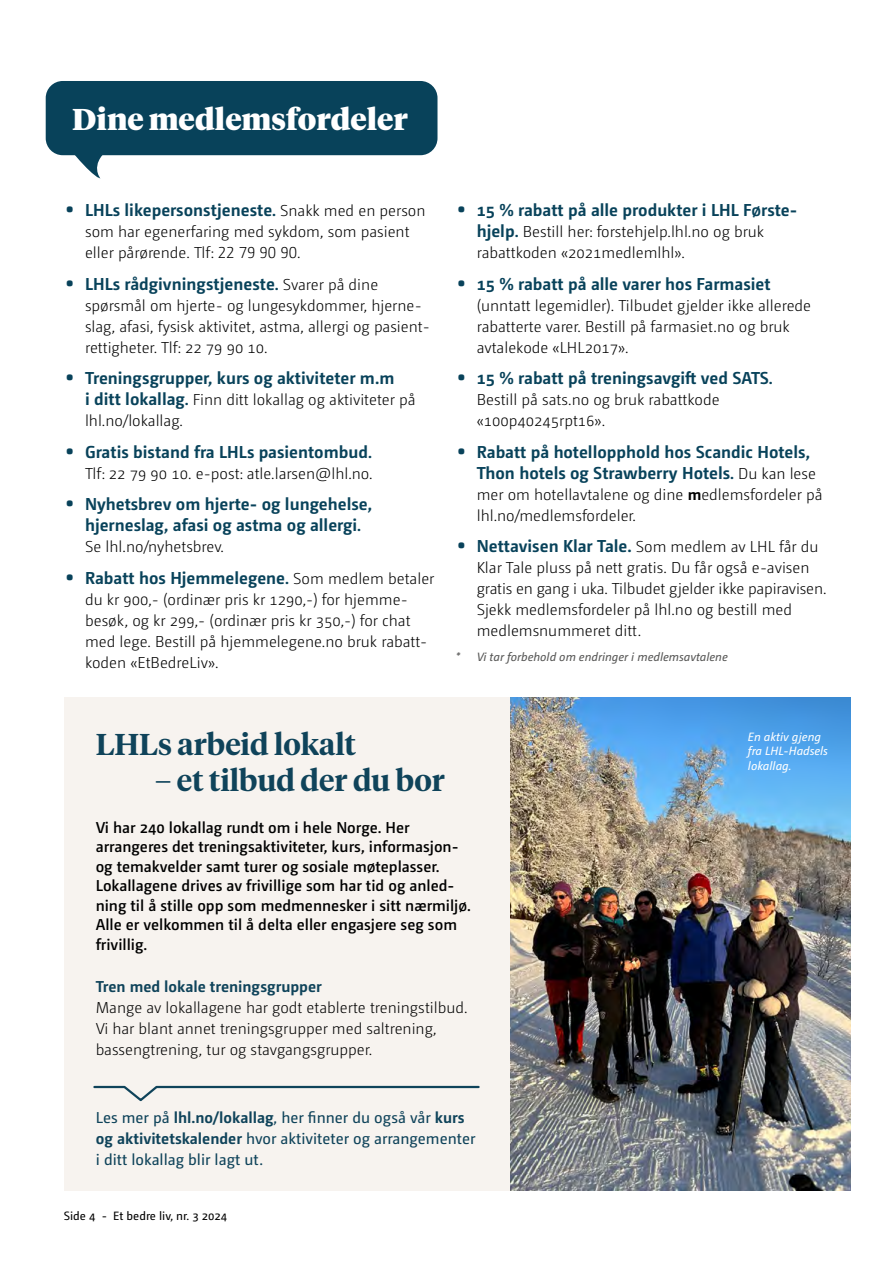
<style>
.page{position:relative;width:893px;height:1263px;background:#fff}
.page>*{position:absolute;margin:0;border:0;box-sizing:border-box;transform-origin:0 0}
.t1{font:600 30px "Tiempos Headline";color:#0f435a}
.t2{font:900 30px "Tiempos Headline";color:#fff}
.t3{font:700 17.25px/21px "Camingo Dos Pro";color:#08425a}
.t4{font:300 15.75px/21px "Camingo Dos Pro";color:#000}
.t5{font:600 15.75px/19.5px "Camingo Dos Pro";color:#000}
.t6{font:15.75px/21px "Camingo Dos Pro";color:#0f435a}
.t7{font:700 15.75px "Camingo Dos Pro";color:#0f435a}
.t8{font:italic 12px "Camingo Dos Pro";color:#575756}
.t9{font:italic 12px/14.4px "Camingo Dos Pro";color:#fff}
.t10{font:12px "Camingo Dos Pro";color:#000}
.s1{font-size:27px}
.s2{font-size:15.75px}
.s3{font-weight:300;font-size:15.75px;color:#000}
.s4{font-weight:700;font-size:17.25px;color:#08425a}
.s5{font-weight:700;color:#08425a}
.s6{font-weight:700}
</style>
<div class="page">
<div style="left:64px;top:697px;width:786px;height:494px;background:#f7f3ef"></div>
<div style="left:46px;top:81px;width:391px;height:74px;background:#08425a;border-radius:17px"></div>
<svg style="left:56px;top:153px;width:67px;height:26px"></svg>
<img style="left:510px;top:697px;width:340px;height:494px">
<svg style="left:93px;top:1085px;width:387px;height:17px"></svg>
<h1 class="t2" style="left:72px;top:99px;width:337px">Dine medlemsfordeler</h1>
<p class="t3" style="left:64px;top:199px;width:363px"><span class="s1">•</span> LHLs likepersonstjeneste<span class="s2">.</span> <span class="s3">Snakk med en person</span></p>
<p class="t4" style="left:85px;top:221px;width:326px">som har egenerfaring med sykdom, som pasient eller pårørende. Tlf: 22 79 90 90.</p>
<p class="t3" style="left:64px;top:273px;width:316px"><span class="s1">•</span> LHLs rådgivningstjeneste<span class="s2">.</span> <span class="s3">Svarer på dine</span></p>
<p class="t4" style="left:85px;top:295px;width:343px">spørsmål om hjerte- og lungesykdommer, hjerne&shy;slag, afasi, fysisk aktivitet, astma, allergi og pasient&shy;rettigheter. Tlf: 22 79 90 10.</p>
<p class="t3" style="left:64px;top:367px;width:332px"><span class="s1">•</span> Treningsgrupper, kurs og aktiviteter m.m</p>
<p class="t4" style="left:85px;top:389px;width:332px"><span class="s4">i ditt lokallag</span><span class="s5">.</span> Finn ditt lokallag og aktiviteter på lhl.no/lokallag.</p>
<p class="t3" style="left:64px;top:441px;width:310px"><span class="s1">•</span> Gratis bistand fra LHLs pasientombud<span class="s2">.</span></p>
<p class="t4" style="left:85px;top:463px;width:289px">Tlf: 22 79 90 10. e-post: atle.larsen@lhl.no.</p>
<p class="t3" style="left:85px;top:494px;width:288px;text-indent:-21px"><span class="s1">•</span> Nyhetsbrev om hjerte- og lungehelse, hjerneslag, afasi og astma og allergi<span class="s2">.</span></p>
<p class="t4" style="left:85px;top:536px;width:140px">Se lhl.no/nyhetsbrev.</p>
<p class="t3" style="left:64px;top:567px;width:372px"><span class="s1">•</span> Rabatt hos Hjemmelegene<span class="s2">.</span> <span class="s3">Som medlem betaler</span></p>
<p class="t4" style="left:85px;top:589px;width:341px">du kr 900,- (ordinær pris kr 1290,-) for hjemme&shy;besøk, og kr 299,- (ordinær pris kr 350,-) for chat med lege. Bestill på hjemmelegene.no bruk rabatt&shy;koden «EtBedreLiv».</p>
<p class="t3" style="left:455px;top:199px;width:341px"><span class="s1">•</span> 15 % rabatt på alle produkter i LHL Første-</p>
<p class="t4" style="left:477px;top:221px;width:289px"><span class="s4">hjelp</span><span class="s5">.</span> Bestill her: forstehjelp.lhl.no og bruk rabattkoden «2021medlemlhl».</p>
<p class="t3" style="left:455px;top:273px;width:317px"><span class="s1">•</span> 15 % rabatt på alle varer hos Farmasiet</p>
<p class="t4" style="left:477px;top:295px;width:336px">(unntatt legemidler). Tilbudet gjelder ikke allerede rabatterte varer. Bestill på farmasiet.no og bruk avtalekode «LHL2017».</p>
<p class="t3" style="left:455px;top:367px;width:319px"><span class="s1">•</span> 15 % rabatt på treningsavgift ved SATS<span class="s2">.</span></p>
<p class="t4" style="left:477px;top:389px;width:244px">Bestill på sats.no og bruk rabattkode «100p40245rpt16».</p>
<p class="t3" style="left:477px;top:441px;width:341px;text-indent:-21px"><span class="s1">•</span> Rabatt på hotellopphold hos Scandic Hotels,<br>Thon hotels og Strawberry Hotels<span class="s2">.</span> <span class="s3">Du kan lese</span></p>
<p class="t4" style="left:477px;top:484px;width:347px">mer om hotellavtalene og dine <span class="s6">m</span>edlemsfordeler på lhl.no/medlemsfordeler.</p>
<p class="t3" style="left:455px;top:536px;width:365px"><span class="s1">•</span> Nettavisen Klar Tale. <span class="s3">Som medlem av LHL får du</span></p>
<p class="t4" style="left:477px;top:557px;width:351px">Klar Tale pluss på nett gratis. Du får også e-avisen gratis en gang i uka. Tilbudet gjelder ikke papiravisen.<br>Sjekk medlemsfordeler på lhl.no og bestill med medlemsnummeret ditt.</p>
<p class="t8" style="left:455px;top:650px;width:274px">* Vi tar forbehold om endringer i medlemsavtalene</p>
<h1 class="t1" style="left:96px;top:724px;width:262px">LHLs arbeid lokalt</h1>
<h1 class="t1" style="left:155px;top:760px;width:291px">– et tilbud der du bor</h1>
<p class="t9" style="left:748px;top:729px;width:81px">En aktiv gjeng fra LHL-Hadsels lokallag.</p>
<p class="t5" style="left:96px;top:817px;width:377px">Vi har 240 lokallag rundt om i hele Norge. Her arrangeres det treningsaktiviteter, kurs, informasjon&shy;og temakvelder samt turer og sosiale møteplasser.<br>Lokallagene drives av frivillige som har tid og anled&shy;ning til å stille opp som medmennesker i sitt nærmiljø.<br>Alle er velkommen til å delta eller engasjere seg som frivillig.</p>
<p class="t7" style="left:96px;top:976px;width:228px">Tren med lokale treningsgrupper</p>
<p class="t4" style="left:96px;top:996px;width:373px">Mange av lokallagene har godt etablerte treningstilbud.<br>Vi har blant annet treningsgrupper med saltrening, bassengtrening, tur og stavgangsgrupper.</p>
<p class="t6" style="left:96px;top:1107px;width:381px">Les mer på <span class="s6">lhl.no/lokallag</span>, her finner du også vår <span class="s6">kurs og aktivitetskalender</span> hvor aktiviteter og arrangementer i ditt lokallag blir lagt ut.</p>
<p class="t10" style="left:64px;top:1209px;width:165px">Side 4 - Et bedre liv, nr. 3 2024</p>
</div>
